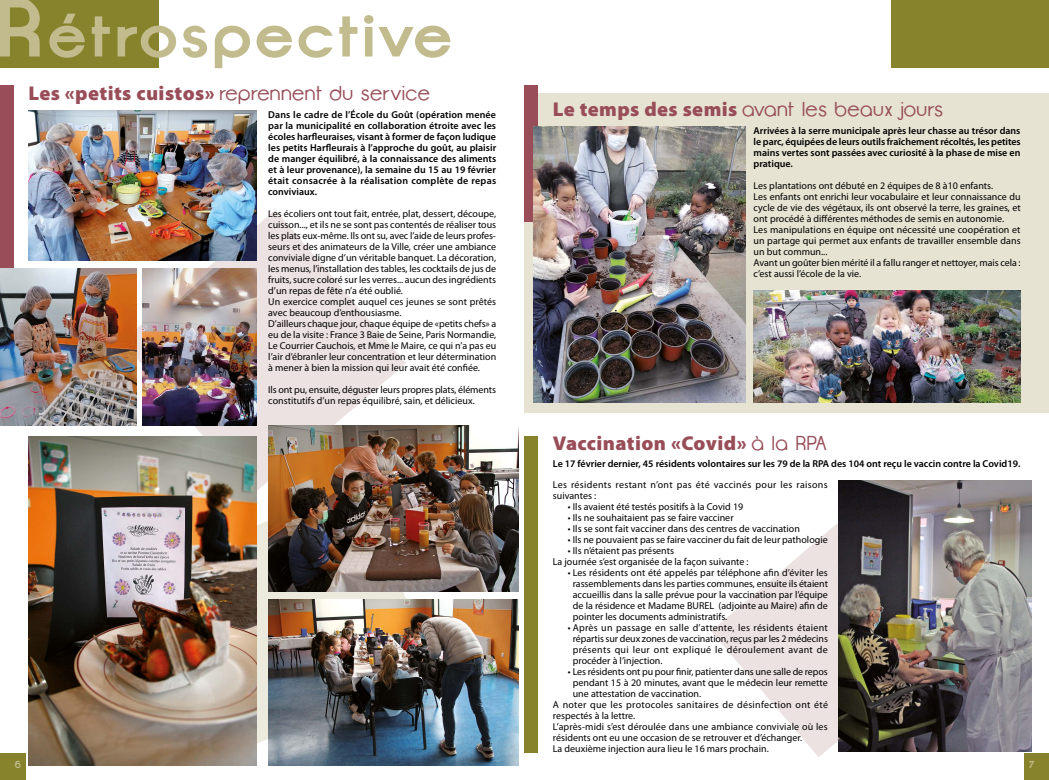
<style>
.page{position:relative;width:1049px;height:780px;background:#fff}
.page>*{position:absolute;margin:0;border:0;box-sizing:border-box;transform-origin:0 0}
.t1{font:20px "Opificio";letter-spacing:.025em;color:#984d58}
.t2{font:900 20px "Myriad Pro";letter-spacing:.02em;color:#984d58}
.t3{font:10px/11px "Myriad Pro";color:#000}
.t4{font:600 10px/11px "Myriad Pro";color:#000;text-align:justify}
.t5{font:10px/11px "Myriad Pro";letter-spacing:.03em;color:#000}
.t6{font:700 10px "Opificio Serif";color:#c2bb8e}
.s1{font-family:"Myriad Pro";font-weight:900}
.s2{font-family:"Opificio";font-weight:400}
</style>
<div class="page">
<svg style="left:0;top:0;width:450px;height:68px"></svg>
<div style="left:891px;top:0;width:158px;height:68px;background:#87832c"></div>
<svg style="left:122px;top:210px;width:284px;height:273px;fill:#ede2e2"></svg>
<svg style="left:256px;top:483px;width:179px;height:263px;background:#e5e1d6"></svg>
<svg style="left:711px;top:524px;width:234px;height:233px;fill:#ede2e2"></svg>
<div style="left:524px;top:94px;width:525px;height:318px;background:#e6e3d2"></div>
<div style="left:0;top:753px;width:26px;height:27px;background:#87832c"></div>
<div style="left:1025px;top:753px;width:24px;height:27px;background:#87832c"></div>
<img style="left:838px;top:480px;width:194px;height:271px">
<img style="left:28px;top:436px;width:228px;height:329px">
<img style="left:28px;top:110px;width:228px;height:151px">
<div style="left:524px;top:436px;width:13px;height:316px;background:#87832c"></div>
<div style="left:524px;top:85px;width:13px;height:136px;background:#984d58"></div>
<div style="left:0;top:85px;width:13px;height:183px;background:#984d58"></div>
<img style="left:533px;top:127px;width:213px;height:276px">
<img style="left:753px;top:291px;width:267px;height:112px">
<img style="left:268px;top:425px;width:250px;height:166px">
<img style="left:268px;top:599px;width:250px;height:166px">
<img style="left:0;top:268px;width:136px;height:157px">
<img style="left:142px;top:268px;width:114px;height:157px">
<h1 class="t1" style="left:28px;top:82px;width:403px"><span class="s1">Les «petits cuistos»</span> reprennent du service</h1>
<p class="t4" style="left:268px;top:108px;width:229px">Dans le cadre de l’École du Goût (opération menée par la municipalité en collaboration étroite avec les écoles harfleuraises, visant à former de façon ludique les petits Harfleurais à l’approche du goût, au plaisir de manger équilibré, à la connaissance des aliments et à leur provenance), la semaine du 15 au 19 février était consacrée à la réalisation complète de repas conviviaux.</p>
<p class="t3" style="left:268px;top:208px;width:230px">Les écoliers ont tout fait, entrée, plat, dessert, découpe, cuisson..., et ils ne se sont pas contentés de réaliser tous les plats eux-même. Ils ont su, avec l’aide de leurs profes&shy;seurs et des animateurs de la Ville, créer une ambiance conviviale digne d’un véritable banquet. La décoration, les menus, l’installation des tables, les cocktails de jus de fruits, sucre coloré sur les verres... aucun des ingrédients d’un repas de fête n’a été oublié.<br>Un exercice complet auquel ces jeunes se sont prêtés avec beaucoup d’enthousiasme.<br>D’ailleurs chaque jour, chaque équipe de «petits chefs» a eu de la visite : France 3 Baie de Seine, Paris Normandie, Le Courrier Cauchois, et Mme le Maire, ce qui n’a pas eu l’air d’ébranler leur concentration et leur détermination à mener à bien la mission qui leur avait été confiée.</p>
<p class="t3" style="left:268px;top:384px;width:229px">Ils ont pu, ensuite, déguster leurs propres plats, éléments constitutifs d’un repas équilibré, sain, et délicieux.</p>
<h1 class="t1" style="left:553px;top:98px;width:392px"><span class="s1">Le temps des semis</span> avant les beaux jours</h1>
<p class="t4" style="left:753px;top:125px;width:269px">Arrivées à la serre municipale après leur chasse au trésor dans le parc, équipées de leurs outils fraîchement récoltés, les petites mains vertes sont passées avec curiosité à la phase de mise en pratique.</p>
<p class="t3" style="left:753px;top:180px;width:269px">Les plantations ont débuté en 2 équipes de 8 à10 enfants.<br>Les enfants ont enrichi leur vocabulaire et leur connaissance du cycle de vie des végétaux, ils ont observé la terre, les graines, et ont procédé à différentes méthodes de semis en autonomie.<br>Les manipulations en équipe ont nécessité une coopération et un partage qui permet aux enfants de travailler ensemble dans un but commun...<br>Avant un goûter bien mérité il a fallu ranger et nettoyer, mais cela : c’est aussi l’école de la vie.</p>
<h1 class="t2" style="left:553px;top:430px;width:276px">Vaccination «Covid» <span class="s2">à la RPA</span></h1>
<p class="t4" style="left:553px;top:458px;width:469px">Le 17 février dernier, 45 résidents volontaires sur les 79 de la RPA des 104 ont reçu le vaccin contre la Covid19.</p>
<p class="t5" style="left:553px;top:479px;width:276px">Les résidents restant n’ont pas été vaccinés pour les raisons suivantes :</p>
<p class="t3" style="left:568px;top:501px;width:177px">• Ils avaient été testés positifs à la Covid 19</p>
<p class="t3" style="left:568px;top:512px;width:167px">• Ils ne souhaitaient pas se faire vacciner</p>
<p class="t3" style="left:568px;top:523px;width:234px">• Ils se sont fait vacciner dans des centres de vaccination</p>
<p class="t3" style="left:568px;top:534px;width:261px">• Ils ne pouvaient pas se faire vacciner du fait de leur pathologie</p>
<p class="t3" style="left:553px;top:545px;width:197px;text-indent:15px">• Ils n’étaient pas présents<br>La journée s’est organisée de la façon suivante :</p>
<p class="t3" style="left:573px;top:567px;width:257px;text-align:justify;text-indent:-5px">• Les résidents ont été appelés par téléphone afin d’éviter les rassemblements dans les parties communes, ensuite ils étaient accueillis dans la salle prévue pour la vaccination par l’équipe de la résidence et Madame BUREL (adjointe au Maire) afin de pointer les documents administratifs.</p>
<p class="t3" style="left:573px;top:622px;width:257px;text-align:justify;text-indent:-5px">• Après un passage en salle d’attente, les résidents étaient répartis sur deux zones de vaccination, reçus par les 2 médecins présents qui leur ont expliqué le déroulement avant de procéder à l’injection.</p>
<p class="t3" style="left:568px;top:666px;width:261px">• Les résidents ont pu pour finir, patienter dans une salle de repos</p>
<p class="t3" style="left:573px;top:677px;width:257px">pendant 15 à 20 minutes, avant que le médecin leur remette</p>
<p class="t3" style="left:573px;top:688px;width:130px">une attestation de vaccination.</p>
<p class="t5" style="left:553px;top:699px;width:277px">A noter que les protocoles sanitaires de désinfection ont été</p>
<p class="t3" style="left:553px;top:710px;width:84px">respectés à la lettre.</p>
<p class="t3" style="left:553px;top:721px;width:276px">L’après-midi s’est déroulée dans une ambiance conviviale où les</p>
<p class="t3" style="left:553px;top:732px;width:251px">résidents ont eu une occasion de se retrouver et d’échanger.</p>
<p class="t3" style="left:553px;top:743px;width:217px">La deuxième injection aura lieu le 16 mars prochain.</p>
<p class="t6" style="left:15px;top:758px;width:8px">6</p>
<p class="t6" style="left:1029px;top:758px;width:7px">7</p>
</div>
